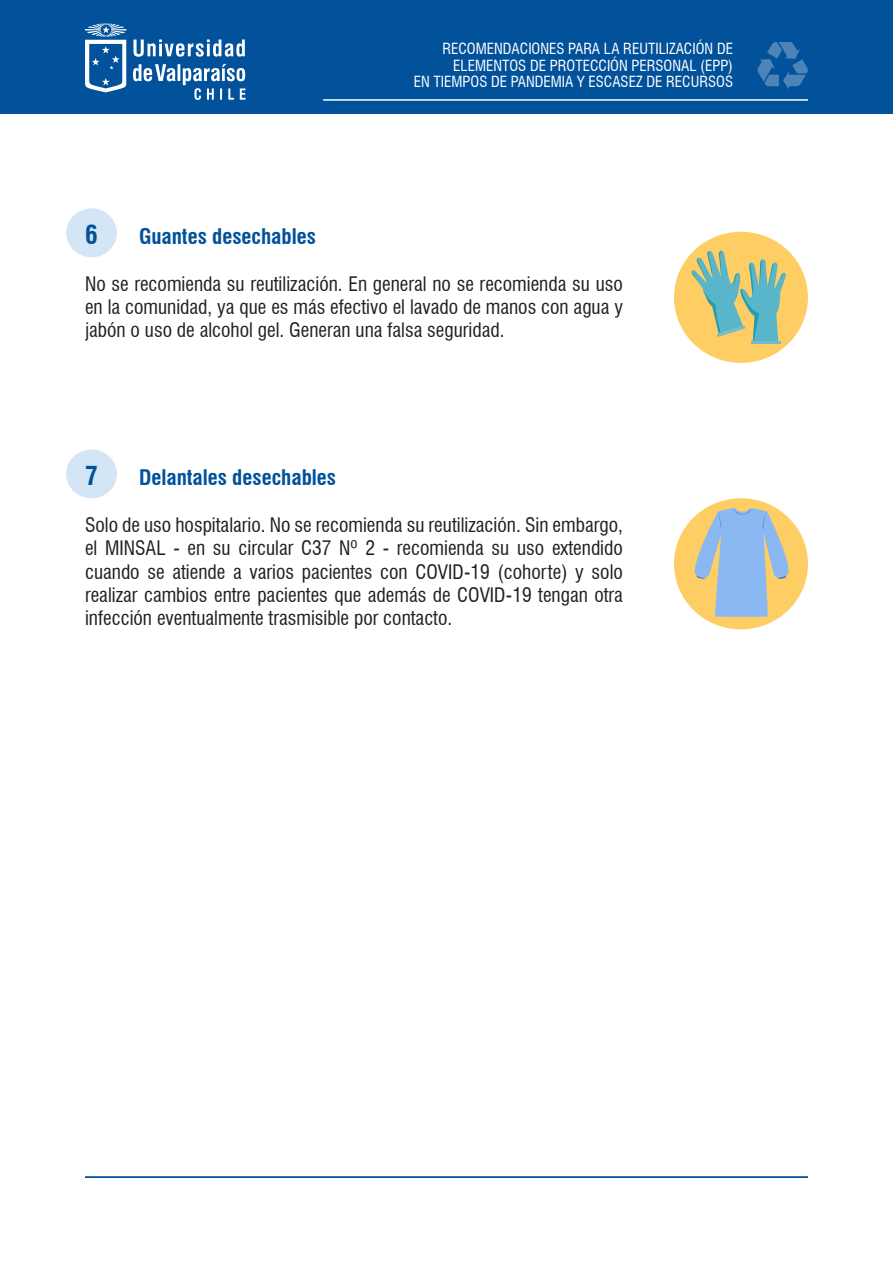
<style>
.page{position:relative;width:893px;height:1263px;background:#fff}
.page>*{position:absolute;margin:0;border:0;box-sizing:border-box;transform-origin:0 0}
.t1{font:700 condensed 25.5px "Swiss 721 BT";color:#01519b}
.t2{font:700 condensed 21px "Swiss 721 BT";color:#01519b}
.t3{font:condensed 19.5px/23.4px "Swiss 721 BT";color:#231f20;text-align:justify}
.t4{font:condensed 15px/16.5px "Swiss 721 BT";color:#fff;text-align:right}
</style>
<div class="page">
<div style="left:0;top:0;width:893px;height:114px;background:#01519b"></div>
<svg style="left:85px;top:23px;width:41px;height:69px"></svg>
<svg style="left:133px;top:64px;width:112px;height:36px"></svg>
<svg style="left:133px;top:40px;width:112px;height:17px"></svg>
<hr style="left:323px;top:99px;width:485px;height:2px;background:#fff">
<svg style="left:757px;top:42px;width:51px;height:47px"></svg>
<div style="left:66px;top:449px;width:51px;height:49px;background:#d4e5f5;border-radius:50%"></div>
<div style="left:66px;top:208px;width:51px;height:49px;background:#d4e5f5;border-radius:50%"></div>
<div style="left:674px;top:232px;width:134px;height:131px;background:#fecd64;border-radius:50%"></div>
<svg style="left:691px;top:251px;width:95px;height:92px"></svg>
<hr style="left:751px;top:341px;width:29px;height:3px;background:#78bccb">
<div style="left:674px;top:498px;width:134px;height:131px;background:#fecd64;border-radius:50%"></div>
<svg style="left:690px;top:508px;width:101px;height:109px"></svg>
<hr style="left:85px;top:1176px;width:723px;height:2px;background:#01519b">
<p class="t4" style="left:414px;top:41px;width:321px">RECOMENDACIONES PARA LA REUTILIZACIÓN DE<br>ELEMENTOS DE PROTECCIÓN PERSONAL (EPP)<br>EN TIEMPOS DE PANDEMIA Y ESCASEZ DE RECURSOS</p>
<p class="t1" style="left:85px;top:219px;width:14px">6</p>
<p class="t2" style="left:139px;top:223px;width:178px">Guantes desechables</p>
<p class="t3" style="left:85px;top:272px;width:539px">No se recomienda su reutilización. En general no se recomienda su uso en la comunidad, ya que es más efectivo el lavado de manos con agua y jabón o uso de alcohol gel. Generan una falsa seguridad.</p>
<p class="t1" style="left:85px;top:460px;width:14px">7</p>
<p class="t2" style="left:139px;top:465px;width:199px">Delantales desechables</p>
<p class="t3" style="left:85px;top:513px;width:539px">Solo de uso hospitalario. No se recomienda su reutilización. Sin embargo, el MINSAL - en su circular C37 Nº 2 - recomienda su uso extendido cuando se atiende a varios pacientes con COVID-19 (cohorte) y solo realizar cambios entre pacientes que además de COVID-19 tengan otra infección eventualmente trasmisible por contacto.</p>
</div>
